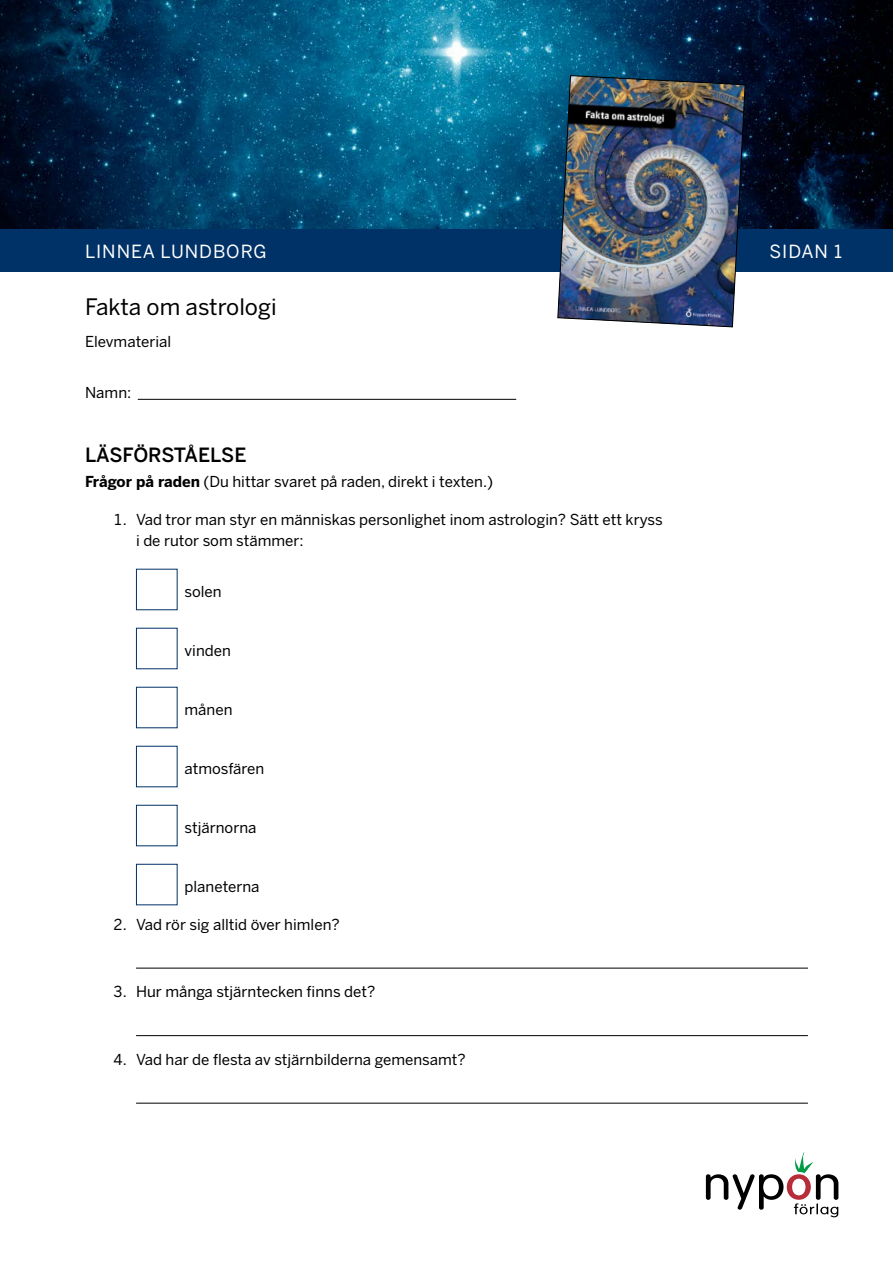
<style>
.page{position:relative;width:893px;height:1263px;background:#fff}
.page>*{position:absolute;margin:0;border:0;box-sizing:border-box;transform-origin:0 0}
.t1{font:22.5px "Benton Sans";color:#000}
.t2{font:500 19.5px "Benton Sans";letter-spacing:-.005em;color:#000}
.t3{font:18px "Benton Sans";letter-spacing:.05em;color:#fff}
.t4{font:15px/21px "Benton Sans";color:#000}
.s1{font-weight:700}
</style>
<div class="page">
<img style="left:0;top:0;width:893px;height:230px">
<div style="left:0;top:230px;width:893px;height:42px;background:#003167"></div>
<img style="left:557px;top:75px;width:189px;height:253px">
<svg style="left:706px;top:1152px;width:132px;height:65px"></svg>
<hr style="left:138px;top:399px;width:378px;height:1px;background:#000">
<hr style="left:136px;top:968px;width:672px;height:1px;background:#000">
<hr style="left:136px;top:1035px;width:672px;height:1px;background:#000">
<hr style="left:136px;top:1103px;width:672px;height:1px;background:#000">
<div style="left:136px;top:864px;width:42px;height:41px;border:1px solid #003167"></div>
<p class="t3" style="left:85px;top:241px;width:183px">LINNEA LUNDBORG</p>
<h1 class="t1" style="left:85px;top:294px;width:193px">Fakta om astrologi</h1>
<p class="t4" style="left:85px;top:331px;width:88px">Elevmaterial</p>
<p class="t4" style="left:85px;top:382px;width:48px">Namn:</p>
<h2 class="t2" style="left:85px;top:443px;width:163px">LÄSFÖRSTÅELSE</h2>
<p class="t4" style="left:85px;top:471px;width:410px"><span class="s1">Frågor på raden</span> (Du hittar svaret på raden, direkt i texten.)</p>
<p class="t4" style="left:136px;top:509px;width:528px;text-indent:-23px">1. Vad tror man styr en människas personlighet inom astrologin? Sätt ett kryss i de rutor som stämmer:</p>
<p class="t4" style="left:185px;top:581px;width:39px">solen</p>
<p class="t4" style="left:185px;top:640px;width:48px">vinden</p>
<p class="t4" style="left:185px;top:699px;width:49px">månen</p>
<p class="t4" style="left:185px;top:758px;width:81px">atmosfären</p>
<p class="t4" style="left:185px;top:817px;width:73px">stjärnorna</p>
<p class="t4" style="left:185px;top:876px;width:77px">planeterna</p>
<p class="t4" style="left:113px;top:914px;width:228px">2. Vad rör sig alltid över himlen?</p>
<p class="t4" style="left:113px;top:981px;width:264px">3. Hur många stjärntecken finns det?</p>
<p class="t4" style="left:113px;top:1049px;width:354px">4. Vad har de flesta av stjärnbilderna gemensamt?</p>
<p class="t3" style="left:769px;top:241px;width:74px">SIDAN 1</p>
</div>
